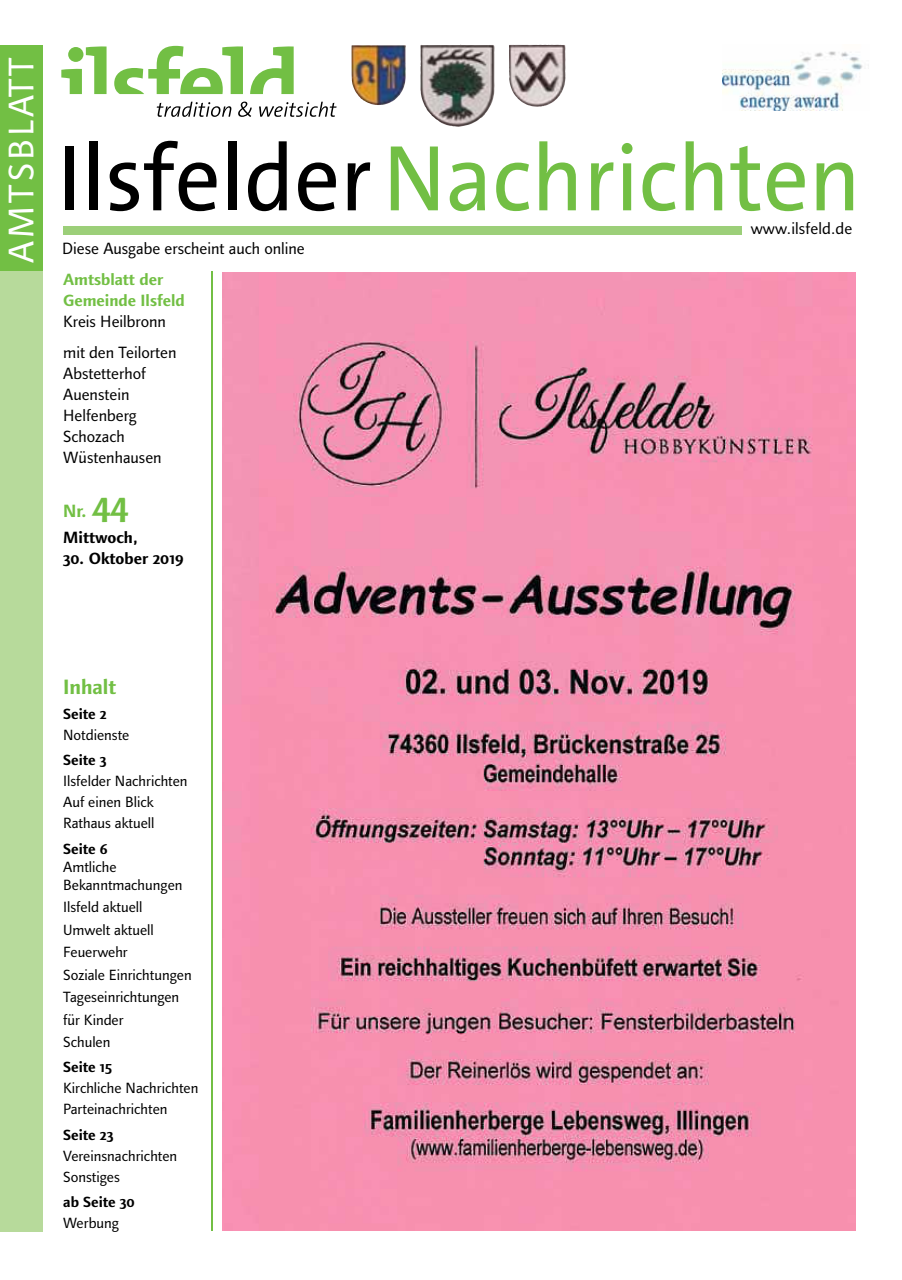
<style>
.page{position:relative;width:902px;height:1280px;background:#fff}
.page>*{position:absolute;margin:0;border:0;box-sizing:border-box;transform-origin:0 0}
.t1{font:94.5px "The Sans C4 s";color:#72bf44;scale:.95 1}
.t2{font:36px "Linotype Finnegan Os F";letter-spacing:.09em;color:#fff}
.t3{font:700 21px "Linotype Finnegan Os F";letter-spacing:-.005em;color:#72bf44}
.t4{font:700 18px "Linotype Finnegan Os F";color:#72bf44}
.t5{font:16.5px/21px "Linotype Finnegan Os F";color:#000}
.t6{font:700 16.5px/21px "Linotype Finnegan Os F";color:#72bf44}
.t7{font:700 16.5px "Linotype Finnegan Os F";color:#000}
.t8{font:15px/22.5px "Linotype Finnegan Os F";color:#000}
.t9{font:700 15px "Linotype Finnegan Os F";color:#000}
.s1{color:#000}
.s2{font-size:36px}
</style>
<div class="page">
<div style="left:0;top:271px;width:43px;height:960px;background:#b7da9b"></div>
<div style="left:0;top:46px;width:43px;height:225px;background:#72bf44"></div>
<div style="left:64px;top:226px;width:678px;height:9px;background:#9ccf79"></div>
<hr style="left:211px;top:271px;width:2px;height:960px;background:#72bf44">
<svg style="left:61px;top:46px;width:275px;height:71px"></svg>
<img style="left:722px;top:51px;width:147px;height:59px">
<img style="left:420px;top:45px;width:74px;height:82px">
<img style="left:509px;top:45px;width:56px;height:62px">
<img style="left:351px;top:45px;width:55px;height:60px">
<img style="left:223px;top:272px;width:632px;height:959px">
<h2 class="t2" style="left:0;top:263px;width:206px;rotate:-90deg">AMTSBLATT</h2>
<h1 class="t1" style="left:58px;top:118px;width:846px"><span class="s1">Ilsfelder</span>Nachrichten</h1>
<p class="t5" style="left:750px;top:219px;width:103px">www.ilsfeld.de</p>
<p class="t5" style="left:62px;top:239px;width:244px">Diese Ausgabe erscheint auch online</p>
<p class="t6" style="left:63px;top:269px;width:123px">Amtsblatt der<br>Gemeinde Ilsfeld</p>
<p class="t5" style="left:63px;top:306px;width:115px;line-height:31.5px">Kreis Heilbronn mit den Teilorten</p>
<p class="t5" style="left:63px;top:363px;width:100px">Abstetterhof<br>Auenstein<br>Helfenberg<br>Schozach<br>Wüstenhausen</p>
<p class="t4" style="left:63px;top:501px;width:67px">Nr. <span class="s2">44</span></p>
<p class="t7" style="left:63px;top:527px;width:76px">Mittwoch,</p>
<p class="t7" style="left:63px;top:548px;width:122px">30. Oktober 2019</p>
<h3 class="t3" style="left:63px;top:674px;width:54px">Inhalt</h3>
<p class="t9" style="left:63px;top:705px;width:45px">Seite 2</p>
<p class="t8" style="left:63px;top:724px;width:68px">Notdienste</p>
<p class="t9" style="left:63px;top:751px;width:45px">Seite 3</p>
<p class="t8" style="left:63px;top:771px;width:126px;line-height:21px">Ilsfelder Nachrichten<br>Auf einen Blick<br>Rathaus aktuell</p>
<p class="t9" style="left:63px;top:840px;width:46px">Seite 6</p>
<p class="t8" style="left:63px;top:858px;width:121px;line-height:18px">Amtliche<br>Bekanntmachungen</p>
<p class="t8" style="left:63px;top:896px;width:130px">Ilsfeld aktuell<br>Umwelt aktuell<br>Feuerwehr<br>Soziale Einrichtungen<br>Tageseinrichtungen für Kinder<br>Schulen</p>
<p class="t9" style="left:63px;top:1058px;width:50px">Seite 15</p>
<p class="t8" style="left:63px;top:1078px;width:137px;line-height:21px">Kirchliche Nachrichten<br>Parteinachrichten</p>
<p class="t9" style="left:63px;top:1126px;width:52px">Seite 23</p>
<p class="t8" style="left:63px;top:1145px;width:115px;line-height:21px">Vereinsnachrichten<br>Sonstiges</p>
<p class="t9" style="left:63px;top:1193px;width:73px">ab Seite 30</p>
<p class="t8" style="left:63px;top:1212px;width:57px">Werbung</p>
</div>
